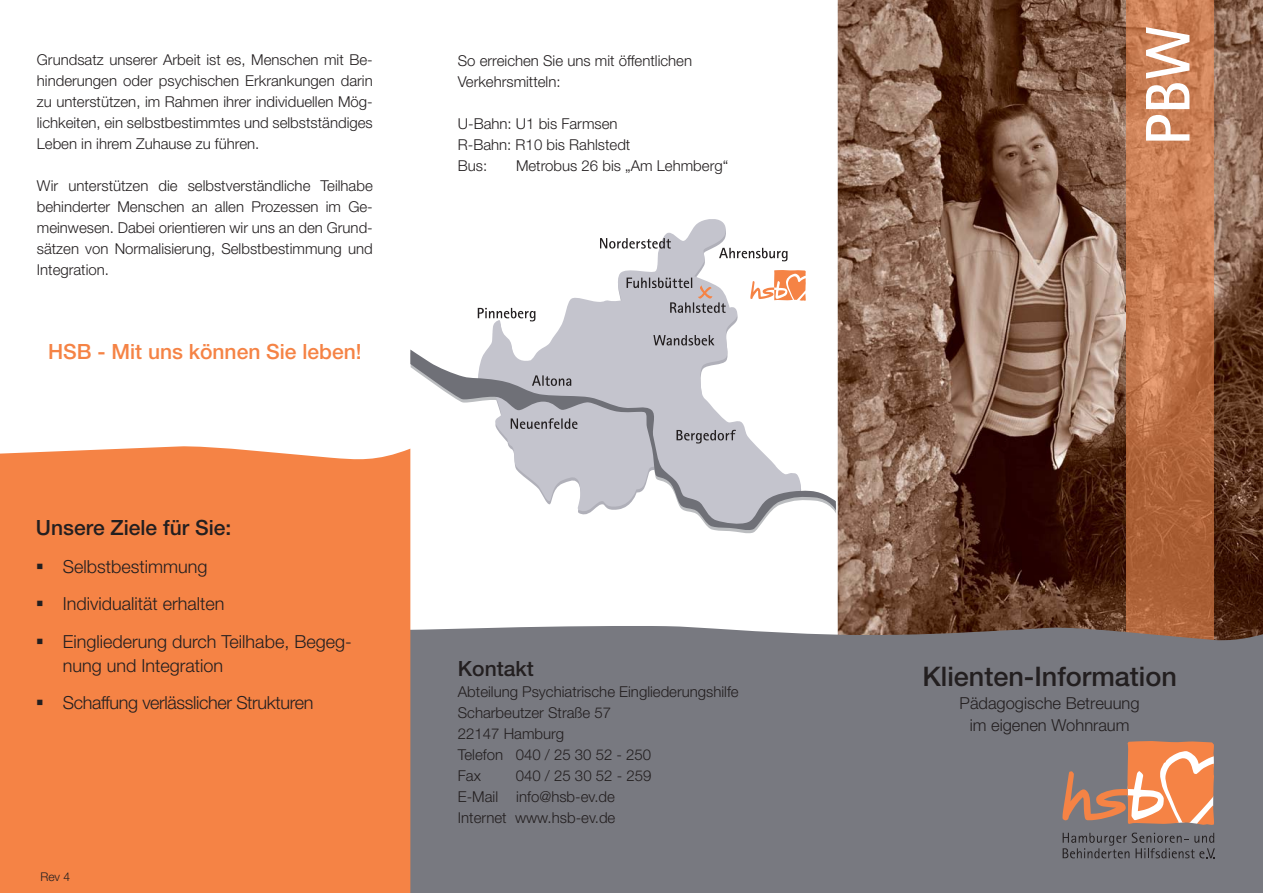
<style>
.page{position:relative;width:1263px;height:893px;background:#fff}
.page>*{position:absolute;margin:0;border:0;box-sizing:border-box;transform-origin:0 0}
.t1{font:700 63px "Rotis Sans Serif";color:#fff}
.t2{font:500 27px "Helvetica Neue CE";color:#231f20}
.t3{font:500 21px "Helvetica Neue CE";color:#f58345}
.t4{font:500 21px "Helvetica Neue CE";color:#231f20}
.t5{font:300 18px/37.5px "Helvetica Neue";color:#231f20}
.t6{font:300 18px/37.5px "Helvetica Neue";letter-spacing:-.02em;color:#231f20}
.t7{font:300 16.5px/22.5px "Helvetica Neue";color:#231f20;text-align:center}
.t8{font:300 15px/21px "Helvetica Neue";color:#231f20}
.t9{font:300 12px "Helvetica Neue";color:#231f20}
</style>
<div class="page">
<img style="left:838px;top:0;width:425px;height:626px">
<img style="left:1126px;top:0;width:88px;height:626px">
<div style="left:410px;top:626px;width:853px;height:267px;background:#787980"></div>
<div style="left:0;top:446px;width:410px;height:447px;background:#f58345"></div>
<svg style="left:477px;top:219px;width:311px;height:130px"></svg>
<svg style="left:410px;top:349px;width:426px;height:183px"></svg>
<svg style="left:676px;top:430px;width:60px;height:13px"></svg>
<svg style="left:511px;top:418px;width:66px;height:11px"></svg>
<svg style="left:532px;top:375px;width:39px;height:11px"></svg>
<svg style="left:653px;top:335px;width:61px;height:10px"></svg>
<svg style="left:719px;top:248px;width:68px;height:13px"></svg>
<svg style="left:600px;top:238px;width:71px;height:11px"></svg>
<svg style="left:478px;top:308px;width:57px;height:13px"></svg>
<svg style="left:750px;top:270px;width:56px;height:31px"></svg>
<svg style="left:626px;top:278px;width:100px;height:35px;background:#b3b1b7"></svg>
<svg style="left:1062px;top:741px;width:152px;height:84px;background:#c98e70"></svg>
<svg style="left:1063px;top:833px;width:152px;height:25px;background:#67686d"></svg>
<svg style="left:37px;top:564px;width:6px;height:5px"></svg>
<svg style="left:37px;top:601px;width:6px;height:5px"></svg>
<svg style="left:37px;top:639px;width:6px;height:5px"></svg>
<svg style="left:37px;top:700px;width:6px;height:5px"></svg>
<p class="t8" style="left:37px;top:51px;width:337px;text-align:justify">Grundsatz unserer Arbeit ist es, Menschen mit Be&shy;hinderungen oder psychischen Erkrankungen darin zu unterstützen, im Rahmen ihrer individuellen Mög&shy;lichkeiten, ein selbstbestimmtes und selbstständiges Leben in ihrem Zuhause zu führen.</p>
<p class="t8" style="left:37px;top:177px;width:337px;text-align:justify">Wir unterstützen die selbstverständliche Teilhabe behinderter Menschen an allen Prozessen im Ge&shy;meinwesen. Dabei orientieren wir uns an den Grund&shy;sätzen von Normalisierung, Selbstbestimmung und Integration.</p>
<h3 class="t3" style="left:48px;top:344px;width:315px">HSB - Mit uns können Sie leben!</h3>
<h3 class="t4" style="left:36px;top:520px;width:197px">Unsere Ziele für Sie:</h3>
<p class="t5" style="left:63px;top:549px;width:290px">Selbstbestimmung<br>Individualität erhalten<br>Eingliederung durch Teilhabe, Begeg-</p>
<p class="t6" style="left:63px;top:648px;width:252px">nung und Integration<br>Schaffung verlässlicher Strukturen</p>
<p class="t9" style="left:40px;top:873px;width:31px">Rev 4</p>
<p class="t8" style="left:458px;top:51px;width:236px">So erreichen Sie uns mit öffentlichen<br>Verkehrsmitteln:</p>
<p class="t8" style="left:458px;top:114px;width:174px">U-Bahn: U1 bis Farmsen<br>R-Bahn: R10 bis Rahlstedt<br>Bus:</p>
<p class="t8" style="left:516px;top:156px;width:214px">Metrobus 26 bis „Am Lehmberg“</p>
<h3 class="t4" style="left:458px;top:661px;width:77px">Kontakt</h3>
<p class="t8" style="left:458px;top:682px;width:282px">Abteilung Psychiatrische Eingliederungshilfe<br>Scharbeutzer Straße 57<br>22147 Hamburg<br>Telefon 040 / 25 30 52 - 250<br>Fax</p>
<p class="t8" style="left:458px;top:766px;width:195px;text-indent:58px">040 / 25 30 52 - 259<br>E-Mail info@hsb-ev.de<br>Internet www.hsb-ev.de</p>
<h1 class="t1" style="left:1146px;top:146px;width:122px;rotate:-90deg">PBW</h1>
<h2 class="t2" style="left:922px;top:667px;width:256px">Klienten-Information</h2>
<p class="t7" style="left:960px;top:693px;width:182px">Pädagogische Betreuung im eigenen Wohnraum</p>
</div>
